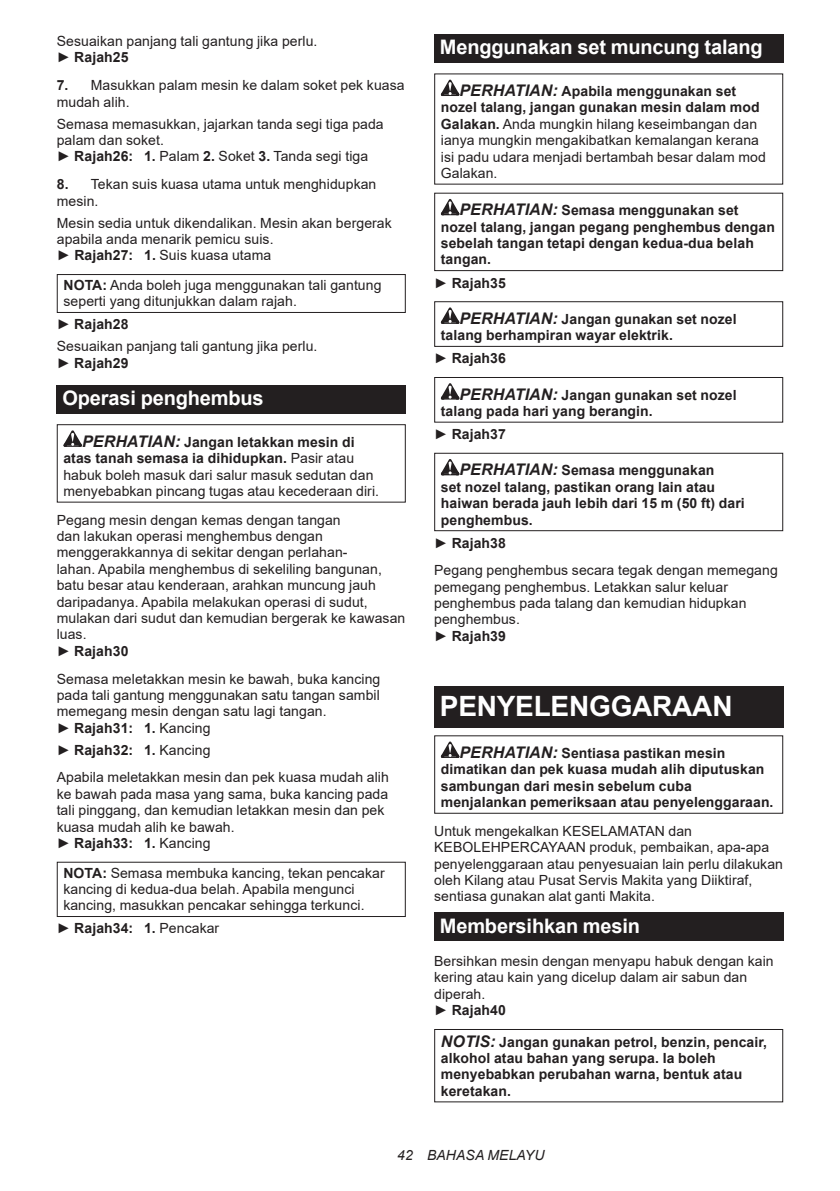
<style>
.page{position:relative;width:840px;height:1191px;background:#fff}
.page>*{position:absolute;margin:0;border:0;box-sizing:border-box;transform-origin:0 0}
.t1{font:700 28px "Arial";letter-spacing:-.01em;color:#fff}
.t2{font:700 20px "Arial";letter-spacing:-.01em;color:#fff}
.t3{font:14px/16.4px "Arial";letter-spacing:.005em;color:#231f20}
.t4{font:700 14px/16.4px "Arial";letter-spacing:.005em;color:#231f20}
.t5{font:italic 14px "Arial";letter-spacing:.005em;color:#231f20}
.s1{font-weight:700}
.s2{font-weight:400}
.s3{font-weight:700;font-style:italic;font-size:16px}
.s4{font-style:italic;font-size:16px}
</style>
<div class="page">
<div style="left:57px;top:274px;width:348px;height:39px;border:1px solid #231f20"></div>
<div style="left:57px;top:385px;width:348px;height:28px;background:#231f20"></div>
<svg style="left:63px;top:430px;width:19px;height:17px"></svg>
<div style="left:57px;top:424px;width:348px;height:78px;border:1px solid #231f20"></div>
<div style="left:57px;top:861px;width:348px;height:56px;border:1px solid #231f20"></div>
<div style="left:434px;top:34px;width:348px;height:29px;background:#231f20"></div>
<svg style="left:440px;top:80px;width:19px;height:16px"></svg>
<svg style="left:440px;top:199px;width:19px;height:16px"></svg>
<div style="left:434px;top:193px;width:348px;height:78px;border:1px solid #231f20"></div>
<svg style="left:440px;top:307px;width:19px;height:17px"></svg>
<div style="left:434px;top:301px;width:348px;height:46px;border:1px solid #231f20"></div>
<svg style="left:440px;top:383px;width:19px;height:16px"></svg>
<div style="left:434px;top:377px;width:348px;height:45px;border:1px solid #231f20"></div>
<svg style="left:440px;top:459px;width:19px;height:16px"></svg>
<div style="left:434px;top:453px;width:348px;height:78px;border:1px solid #231f20"></div>
<div style="left:434px;top:686px;width:348px;height:41px;background:#231f20"></div>
<svg style="left:440px;top:741px;width:19px;height:17px"></svg>
<div style="left:434px;top:912px;width:348px;height:29px;background:#231f20"></div>
<div style="left:434px;top:1029px;width:348px;height:73px;border:1px solid #231f20"></div>
<p class="t3" style="left:57px;top:33px;width:262px">Sesuaikan panjang tali gantung jika perlu. ► <span class="s1">Rajah25</span></p>
<p class="t3" style="left:57px;top:77px;width:349px"><span class="s1">7.</span> Masukkan palam mesin ke dalam soket pek kuasa mudah alih.</p>
<p class="t3" style="left:57px;top:115px;width:328px">Semasa memasukkan, jajarkan tanda segi tiga pada palam dan soket.<br>► <span class="s1">Rajah26: 1.</span> Palam <span class="s1">2.</span> Soket <span class="s1">3.</span> Tanda segi tiga</p>
<p class="t3" style="left:57px;top:176px;width:321px"><span class="s1">8.</span> Tekan suis kuasa utama untuk menghidupkan mesin.</p>
<p class="t3" style="left:57px;top:214px;width:336px">Mesin sedia untuk dikendalikan. Mesin akan bergerak apabila anda menarik pemicu suis.<br>► <span class="s1">Rajah27: 1.</span> Suis kuasa utama</p>
<p class="t3" style="left:63px;top:277px;width:319px"><span class="s1">NOTA:</span> Anda boleh juga menggunakan tali gantung seperti yang ditunjukkan dalam rajah.</p>
<p class="t3" style="left:57px;top:313px;width:262px;line-height:22px">► <span class="s1">Rajah28<br></span>Sesuaikan panjang tali gantung jika perlu.</p>
<p class="t4" style="left:57px;top:355px;width:73px"><span class="s2">►</span> Rajah29</p>
<h2 class="t2" style="left:62px;top:384px;width:203px">Operasi penghembus</h2>
<p class="t3" style="left:63px;top:433px;width:317px;text-indent:19px"><span class="s3">PERHATIAN:</span> <span class="s1">Jangan letakkan mesin di atas tanah semasa ia dihidupkan.</span> Pasir atau habuk boleh masuk dari salur masuk sedutan dan menyebabkan pincang tugas atau kecederaan diri.</p>
<p class="t3" style="left:57px;top:511px;width:350px">Pegang mesin dengan kemas dengan tangan<br>dan lakukan operasi menghembus dengan menggerakkannya di sekitar dengan perlahan-<br>lahan. Apabila menghembus di sekeliling bangunan, batu besar atau kenderaan, arahkan muncung jauh daripadanya. Apabila melakukan operasi di sudut, mulakan dari sudut dan kemudian bergerak ke kawasan luas.<br>► <span class="s1">Rajah30</span></p>
<p class="t3" style="left:57px;top:670px;width:325px">Semasa meletakkan mesin ke bawah, buka kancing pada tali gantung menggunakan satu tangan sambil memegang mesin dengan satu lagi tangan.<br>► <span class="s1">Rajah31: 1.</span> Kancing</p>
<p class="t3" style="left:57px;top:736px;width:333px;line-height:27.8px">► <span class="s1">Rajah32: 1.</span> Kancing<br>Apabila meletakkan mesin dan pek kuasa mudah alih</p>
<p class="t3" style="left:57px;top:785px;width:333px">ke bawah pada masa yang sama, buka kancing pada tali pinggang, dan kemudian letakkan mesin dan pek kuasa mudah alih ke bawah.<br>► <span class="s1">Rajah33: 1.</span> Kancing</p>
<p class="t3" style="left:63px;top:864px;width:322px"><span class="s1">NOTA:</span> Semasa membuka kancing, tekan pencakar kancing di kedua-dua belah. Apabila mengunci kancing, masukkan pencakar sehingga terkunci.</p>
<p class="t4" style="left:57px;top:920px;width:164px"><span class="s2">►</span> Rajah34: 1. <span class="s2">Pencakar</span></p>
<h2 class="t2" style="left:439px;top:33px;width:324px">Menggunakan set muncung talang</h2>
<p class="t3" style="left:440px;top:83px;width:326px;text-indent:19px"><span class="s3">PERHATIAN:</span> <span class="s1">Apabila menggunakan set nozel talang, jangan gunakan mesin dalam mod Galakan.</span> Anda mungkin hilang keseimbangan dan ianya mungkin mengakibatkan kemalangan kerana isi padu udara menjadi bertambah besar dalam mod Galakan.</p>
<p class="t4" style="left:440px;top:202px;width:335px;text-indent:19px"><span class="s4">PERHATIAN:</span> Semasa menggunakan set nozel talang, jangan pegang penghembus dengan sebelah tangan tetapi dengan kedua-dua belah tangan.</p>
<p class="t4" style="left:434px;top:274px;width:73px"><span class="s2">►</span> Rajah35</p>
<p class="t4" style="left:440px;top:311px;width:297px;text-indent:19px"><span class="s4">PERHATIAN:</span> Jangan gunakan set nozel talang berhampiran wayar elektrik.</p>
<p class="t4" style="left:434px;top:350px;width:73px"><span class="s2">►</span> Rajah36</p>
<p class="t4" style="left:440px;top:386px;width:297px;text-indent:19px"><span class="s4">PERHATIAN:</span> Jangan gunakan set nozel talang pada hari yang berangin.</p>
<p class="t4" style="left:434px;top:426px;width:73px"><span class="s2">►</span> Rajah37</p>
<p class="t4" style="left:440px;top:462px;width:305px;text-indent:19px"><span class="s4">PERHATIAN:</span> Semasa menggunakan<br>set nozel talang, pastikan orang lain atau haiwan berada jauh lebih dari 15 m (50 ft) dari penghembus.</p>
<p class="t3" style="left:434px;top:528px;width:345px;line-height:27.8px">► <span class="s1">Rajah38<br></span>Pegang penghembus secara tegak dengan memegang</p>
<p class="t3" style="left:434px;top:578px;width:314px">pemegang penghembus. Letakkan salur keluar penghembus pada talang dan kemudian hidupkan penghembus.<br>► <span class="s1">Rajah39</span></p>
<h1 class="t1" style="left:439px;top:686px;width:294px">PENYELENGGARAAN</h1>
<p class="t4" style="left:440px;top:745px;width:334px;text-indent:19px"><span class="s4">PERHATIAN:</span> Sentiasa pastikan mesin dimatikan dan pek kuasa mudah alih diputuskan sambungan dari mesin sebelum cuba menjalankan pemeriksaan atau penyelenggaraan.</p>
<p class="t3" style="left:434px;top:822px;width:350px">Untuk mengekalkan KESELAMATAN dan KEBOLEHPERCAYAAN produk, pembaikan, apa-apa penyelenggaraan atau penyesuaian lain perlu dilakukan oleh Kilang atau Pusat Servis Makita yang Diiktiraf, sentiasa gunakan alat ganti Makita.</p>
<h2 class="t2" style="left:439px;top:911px;width:202px">Membersihkan mesin</h2>
<p class="t3" style="left:434px;top:953px;width:341px">Bersihkan mesin dengan menyapu habuk dengan kain kering atau kain yang dicelup dalam air sabun dan diperah.<br>► <span class="s1">Rajah40</span></p>
<p class="t4" style="left:440px;top:1033px;width:327px"><span class="s4">NOTIS:</span> Jangan gunakan petrol, benzin, pencair, alkohol atau bahan yang serupa. Ia boleh menyebabkan perubahan warna, bentuk atau keretakan.</p>
<p class="t5" style="left:397px;top:1146px;width:149px">42 BAHASA MELAYU</p>
</div>
